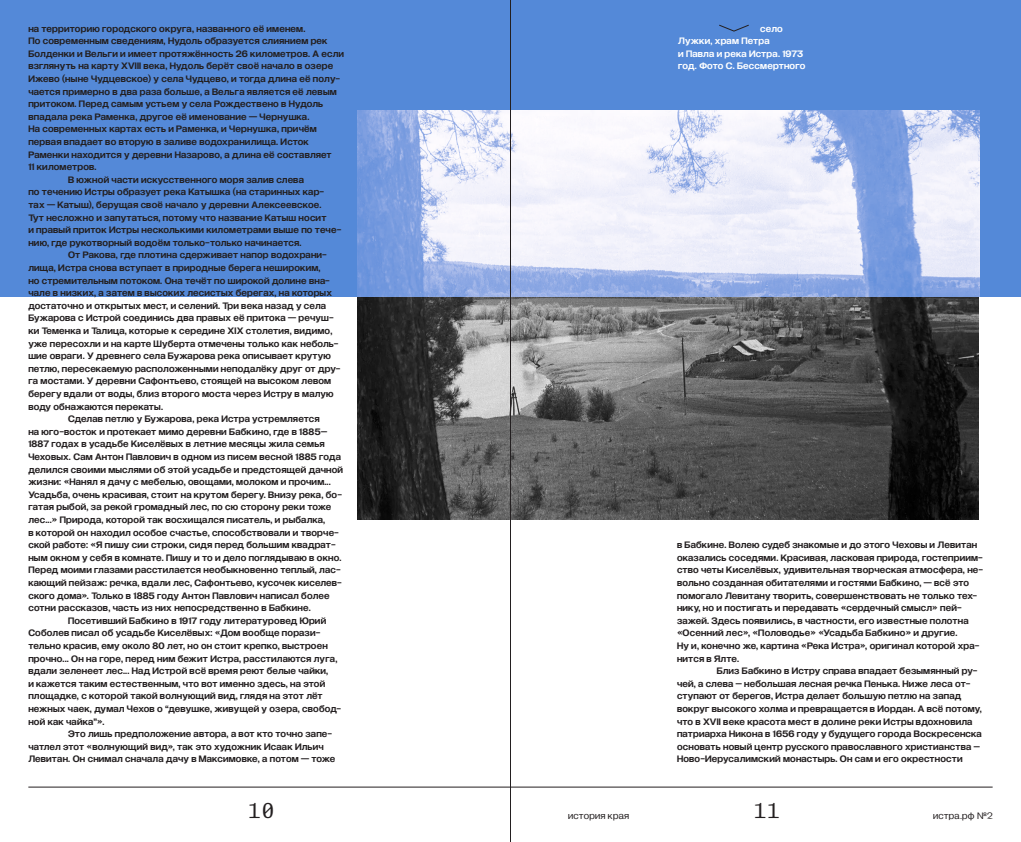
<style>
.page{position:relative;width:1021px;height:842px;background:#fff}
.page>*{position:absolute;margin:0;border:0;box-sizing:border-box;transform-origin:0 0}
.t1{font:22px "Tekst M Roman";color:#231f20}
.ответ{font:700 10px/12.6px "Gramatika";letter-spacing:.02em;color:#231f20}
.подпис_стрела{font:700 10px/12.6px "Gramatika";letter-spacing:.02em;color:#fff}
.вопрос{font:10px "Gramatika";letter-spacing:.025em;color:#231f20}
</style>
<div class="page">
<div style="left:0;top:0;width:1020px;height:296px;background:#5489d8"></div>
<img style="left:358px;top:296px;width:620px;height:224px">
<svg style="left:719px;top:24px;width:30px;height:8px"></svg>
<img style="left:358px;top:110px;width:621px;height:186px">
<hr style="left:28px;top:787px;width:964px;height:1px;background:#231f20">
<hr style="left:510px;top:0;width:1px;height:842px;background:#231f20">
<p class="ответ" style="left:28px;top:22px;width:317px">на территорию городского округа, названного её именем.<br>По современным сведениям, Нудоль образуется слиянием рек Болденки и Вельги и имеет протяжённость 26 километров. А если взглянуть на карту XVIII века, Нудоль берёт своё начало в озере Ижево (ныне Чудцевское) у села Чудцево, и тогда длина её полу&shy;чается примерно в два раза больше, а Вельга является её левым притоком. Перед самым устьем у села Рождествено в Нудоль впадала река Раменка, другое её именование — Чернушка.<br>На современных картах есть и Раменка, и Чернушка, причём первая впадает во вторую в заливе водохранилища. Исток Раменки находится у деревни Назарово, а длина её составляет<br>11 километров.</p>
<p class="ответ" style="left:28px;top:173px;width:314px;text-indent:40px">В южной части искусственного моря залив слева<br>по течению Истры образует река Катышка (на старинных кар&shy;тах — Катыш), берущая своё начало у деревни Алексеевское.<br>Тут несложно и запутаться, потому что название Катыш носит<br>и правый приток Истры несколькими километрами выше по тече&shy;нию, где рукотворный водоём только-только начинается.</p>
<p class="ответ" style="left:28px;top:249px;width:313px;text-indent:40px">От Ракова, где плотина сдерживает напор водохрани&shy;лища, Истра снова вступает в природные берега нешироким,<br>но стремительным потоком. Она течёт по широкой долине вна&shy;чале в низких, а затем в высоких лесистых берегах, на которых достаточно и открытых мест, и селений. Три века назад у села Бужарова с Истрой соединись два правых её притока — речуш&shy;ки Теменка и Талица, которые к середине XIX столетия, видимо, уже пересохли и на карте Шуберта отмечены только как неболь&shy;шие овраги. У древнего села Бужарова река описывает крутую петлю, пересекаемую расположенными неподалёку друг от дру&shy;га мостами. У деревни Сафонтьево, стоящей на высоком левом берегу вдали от воды, близ второго моста через Истру в малую воду обнажаются перекаты.</p>
<p class="ответ" style="left:28px;top:413px;width:316px;text-indent:40px">Сделав петлю у Бужарова, река Истра устремляется<br>на юго-восток и протекает мимо деревни Бабкино, где в 1885– 1887 годах в усадьбе Киселёвых в летние месяцы жила семья Чеховых. Сам Антон Павлович в одном из писем весной 1885 года делился своими мыслями об этой усадьбе и предстоящей дачной жизни: «Нанял я дачу с мебелью, овощами, молоком и прочим...<br>Усадьба, очень красивая, стоит на крутом берегу. Внизу река, бо&shy;гатая рыбой, за рекой громадный лес, по сю сторону реки тоже лес...» Природа, которой так восхищался писатель, и рыбалка,<br>в которой он находил особое счастье, способствовали и творче&shy;ской работе: «Я пишу сии строки, сидя перед большим квадрат&shy;ным окном у себя в комнате. Пишу и то и дело поглядываю в окно.<br>Перед моими глазами расстилается необыкновенно теплый, лас&shy;кающий пейзаж: речка, вдали лес, Сафонтьево, кусочек киселев&shy;ского дома». Только в 1885 году Антон Павлович написал более сотни рассказов, часть из них непосредственно в Бабкине.</p>
<p class="ответ" style="left:28px;top:614px;width:314px;text-indent:40px">Посетивший Бабкино в 1917 году литературовед Юрий Соболев писал об усадьбе Киселёвых: «Дом вообще порази&shy;тельно красив, ему около 80 лет, но он стоит крепко, выстроен прочно... Он на горе, перед ним бежит Истра, расстилаются луга, вдали зеленеет лес... Над Истрой всё время реют белые чайки,<br>и кажется таким естественным, что вот именно здесь, на этой площадке, с которой такой волнующий вид, глядя на этот лёт нежных чаек, думал Чехов о “девушке, живущей у озера, свобод&shy;ной как чайка”».</p>
<p class="ответ" style="left:28px;top:728px;width:308px;text-indent:40px">Это лишь предположение автора, а вот кто точно запе&shy;чатлел этот «волнующий вид», так это художник Исаак Ильич<br>Левитан. Он снимал сначала дачу в Максимовке, а потом — тоже</p>
<p class="подпис_стрела" style="left:678px;top:22px;width:129px;text-indent:82px">село<br>Лужки, храм Петра<br>и Павла и река Истра. 1973 год. Фото С. Бессмертного</p>
<p class="ответ" style="left:677px;top:539px;width:307px">в Бабкине. Волею судеб знакомые и до этого Чеховы и Левитан оказались соседями. Красивая, ласковая природа, гостеприим&shy;ство четы Киселёвых, удивительная творческая атмосфера, не&shy;вольно созданная обитателями и гостями Бабкино, — всё это помогало Левитану творить, совершенствовать не только тех&shy;нику, но и постигать и передавать «сердечный смысл» пей&shy;зажей. Здесь появились, в частности, его известные полотна «Осенний лес», «Половодье» «Усадьба Бабкино» и другие.<br>Ну и, конечно же, картина «Река Истра», оригинал которой хра&shy;нится в Ялте.</p>
<p class="ответ" style="left:677px;top:665px;width:306px;text-indent:40px">Близ Бабкино в Истру справа впадает безымянный ру&shy;чей, а слева – небольшая лесная речка Пенька. Ниже леса от&shy;ступают от берегов, Истра делает большую петлю на запад вокруг высокого холма и превращается в Иордан. А всё потому, что в XVII веке красота мест в долине реки Истры вдохновила патриарха Никона в 1656 году у будущего города Воскресенска основать новый центр русского православного христианства – Ново-Иерусалимский монастырь. Он сам и его окрестности</p>
<h1 class="t1" style="left:248px;top:796px;width:28px">10</h1>
<p class="вопрос" style="left:568px;top:810px;width:63px">история края</p>
<h1 class="t1" style="left:754px;top:796px;width:28px">11</h1>
<p class="вопрос" style="left:933px;top:810px;width:61px">истра.рф №2</p>
</div>
